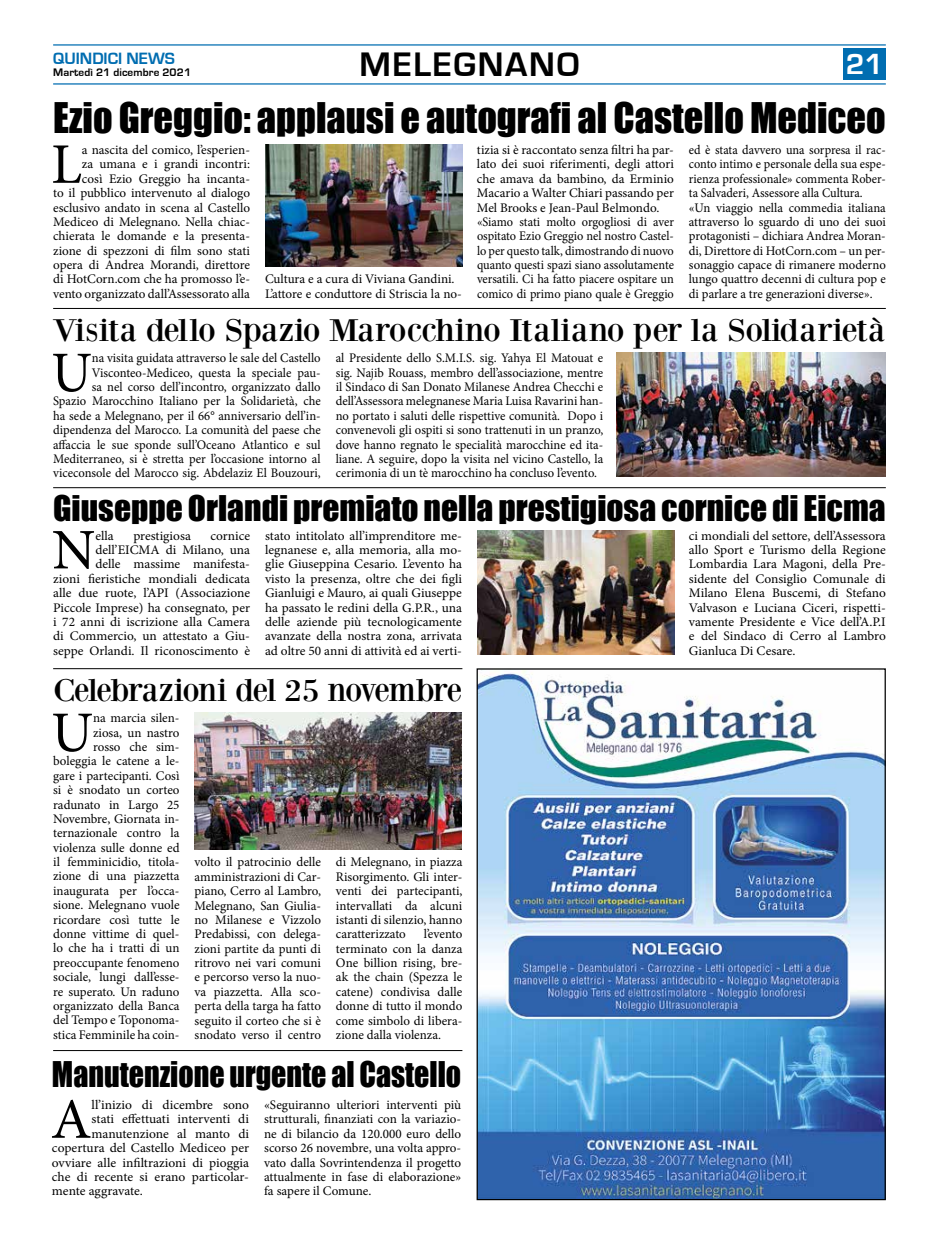
<style>
.page{position:relative;width:939px;height:1241px;background:#fff}
.page>*{position:absolute;margin:0;border:0;box-sizing:border-box;transform-origin:0 0}
.t1{font:57.38px "Minion Pro";color:#000}
.t2{font:57.38px "Minion Pro";color:#000;scale:.96 1}
.t3{font:38.75px "Impact";color:#000}
.t4{font:700 35px "Eurostile";letter-spacing:.05em;color:#000}
.t5{font:32.5px "Impact";color:#000}
.t6{font:32.5px "Bodoni XT";color:#000;scale:1.1 1}
.t7{font:32.5px "Impact";color:#000;scale:.92 1}
.t8{font:32.5px "Bodoni XT";letter-spacing:-.04em;color:#000;scale:1.07 1}
.t9{font:700 30px "Eurostile";color:#fff}
.t10{font:700 16.88px "Eurostile";color:#006db1}
.t11{font:13.12px/14.4px "Minion Pro";color:#000;text-align:justify}
.t12{font:13.12px/14.4px "Minion Pro";color:#000;text-align:right;scale:.96 1}
.t13{font:13.12px/14.4px "Minion Pro";color:#000;scale:.94 1}
.t14{font:700 11.25px "Eurostile";letter-spacing:.01em;color:#000}
</style>
<div class="page">
<div style="left:843px;top:48px;width:43px;height:32px;background:#006db1"></div>
<hr style="left:53px;top:44px;width:833px;height:2px;background:#006db1">
<hr style="left:53px;top:83px;width:833px;height:2px;background:#006db1">
<img style="left:479px;top:670px;width:405px;height:527px">
<img style="left:195px;top:712px;width:266px;height:137px">
<img style="left:265px;top:144px;width:197px;height:123px">
<img style="left:617px;top:353px;width:269px;height:124px">
<img style="left:477px;top:530px;width:197px;height:124px">
<hr style="left:53px;top:308px;width:833px;height:1px;background:#000">
<hr style="left:53px;top:487px;width:833px;height:1px;background:#000">
<hr style="left:53px;top:668px;width:409px;height:1px;background:#000">
<hr style="left:53px;top:1050px;width:409px;height:1px;background:#000">
<p class="t10" style="left:53px;top:49px;width:123px">QUINDICI NEWS</p>
<p class="t14" style="left:53px;top:66px;width:139px">Martedì 21 dicembre 2021</p>
<h3 class="t4" style="left:360px;top:46px;width:221px">MELEGNANO</h3>
<h2 class="t3" style="left:53px;top:88px;width:834px">Ezio Greggio: applausi e autografi al Castello Mediceo</h2>
<h3 class="t9" style="left:846px;top:48px;width:39px">21</h3>
<p class="t11" style="left:53px;top:143px;width:198px;text-align:right">a nascita del comico, l’esperien-<br>za umana e i grandi incontri:<br>così Ezio Greggio ha incanta-<br>to il pubblico intervenuto al dialogo esclusivo andato in scena al Castello Mediceo di Melegnano. Nella chiac&shy;chierata le domande e la presenta&shy;zione di spezzoni di film sono stati opera di Andrea Morandi, direttore di HotCorn.com che ha promosso l’e&shy;vento organizzato dall’Assessorato alla</p>
<h1 class="t1" style="left:51px;top:126px;width:32px">L</h1>
<p class="t11" style="left:265px;top:272px;width:198px">Cultura e a cura di Viviana Gandini.<br>L’attore e conduttore di Striscia la no-</p>
<p class="t11" style="left:477px;top:143px;width:198px;text-align:left">tizia si è raccontato senza filtri ha par&shy;lato dei suoi riferimenti, degli attori che amava da bambino, da Erminio Macario a Walter Chiari passando per Mel Brooks e Jean-Paul Belmondo. «Siamo stati molto orgogliosi di aver ospitato Ezio Greggio nel nostro Castel&shy;lo per questo talk, dimostrando di nuovo quanto questi spazi siano assolutamente versatili. Ci ha fatto piacere ospitare un comico di primo piano quale è Greggio</p>
<p class="t13" style="left:689px;top:143px;width:211px">ed è stata davvero una sorpresa il rac&shy;conto intimo e personale della sua espe&shy;rienza professionale» commenta Rober&shy;ta Salvaderi, Assessore alla Cultura. «Un viaggio nella commedia italiana attraverso lo sguardo di uno dei suoi protagonisti – dichiara Andrea Moran&shy;di, Direttore di HotCorn.com – un per&shy;sonaggio capace di rimanere moderno lungo quattro decenni di cultura pop e di parlare a tre generazioni diverse».</p>
<h3 class="t6" style="left:53px;top:310px;width:758px">Visita dello Spazio Marocchino Italiano per la Solidarietà</h3>
<p class="t12" style="left:53px;top:351px;width:280px">na visita guidata attraverso le sale del Castello Visconteo-Mediceo, questa la speciale pau-<br>sa nel corso dell’incontro, organizzato dallo<br>Spazio Marocchino Italiano per la Solidarietà, che ha sede a Melegnano, per il 66° anniversario dell’in&shy;dipendenza del Marocco. La comunità del paese che affaccia le sue sponde sull’Oceano Atlantico e sul Mediterraneo, si è stretta per l’occasione intorno al viceconsole del Marocco sig. Abdelaziz El Bouzouri,</p>
<p class="t12" style="left:336px;top:351px;width:280px;text-align:justify">al Presidente dello S.M.I.S. sig. Yahya El Matouat e sig. Najib Rouass, membro dell’associazione, mentre il Sindaco di San Donato Milanese Andrea Checchi e dell’Assessora melegnanese Maria Luisa Ravarini han&shy;no portato i saluti delle rispettive comunità. Dopo i convenevoli gli ospiti si sono trattenuti in un pranzo, dove hanno regnato le specialità marocchine ed ita&shy;liane. A seguire, dopo la visita nel vicino Castello, la cerimonia di un tè marocchino ha concluso l’evento.</p>
<h1 class="t2" style="left:51px;top:334px;width:44px">U</h1>
<h3 class="t5" style="left:53px;top:482px;width:834px">Giuseppe Orlandi premiato nella prestigiosa cornice di Eicma</h3>
<p class="t11" style="left:53px;top:528px;width:198px;text-align:right">cornice<br>dell’EICMA di Milano, una<br>delle massime manifesta-<br>zioni fieristiche mondiali dedicata alle due ruote, l’API (Associazione<br>Piccole Imprese) ha consegnato, per i 72 anni di iscrizione alla Camera di Commercio, un attestato a Giu&shy;seppe Orlandi. Il riconoscimento è</p>
<p class="t11" style="left:265px;top:528px;width:198px">stato intitolato all’imprenditore me&shy;legnanese e, alla memoria, alla mo&shy;glie Giuseppina Cesario. L’evento ha visto la presenza, oltre che dei figli Gianluigi e Mauro, ai quali Giuseppe ha passato le redini della G.P.R., una delle aziende più tecnologicamente avanzate della nostra zona, arrivata ad oltre 50 anni di attività ed ai verti-</p>
<p class="t11" style="left:689px;top:528px;width:198px">ci mondiali del settore, dell’Assessora allo Sport e Turismo della Regione Lombardia Lara Magoni, della Pre&shy;sidente del Consiglio Comunale di Milano Elena Buscemi, di Stefano Valvason e Luciana Ciceri, rispetti&shy;vamente Presidente e Vice dell’A.P.I e del Sindaco di Cerro al Lambro Gianluca Di Cesare.</p>
<h1 class="t1" style="left:52px;top:511px;width:45px">N</h1>
<p class="t11" style="left:95px;top:528px;width:20px">ella</p>
<p class="t11" style="left:133px;top:528px;width:59px">prestigiosa</p>
<h3 class="t8" style="left:53px;top:670px;width:384px">Celebrazioni del 25 novembre</h3>
<p class="t11" style="left:53px;top:710px;width:128px;text-align:right">na marcia silen-<br>ziosa, un nastro<br>rosso che sim&shy;boleggia le catene a le&shy;gare i partecipanti. Così si è snodato un corteo radunato in Largo 25<br>Novembre, Giornata in&shy;ternazionale contro la violenza sulle donne ed il femminicidio, titola&shy;zione di una piazzetta inaugurata per l’occa&shy;sione. Melegnano vuole ricordare così tutte le donne vittime di quel&shy;lo che ha i tratti di un preoccupante fenomeno sociale, lungi dall’esse&shy;re superato. Un raduno organizzato della Banca del Tempo e Toponoma&shy;stica Femminile ha coin-</p>
<h1 class="t1" style="left:51px;top:694px;width:43px">U</h1>
<p class="t11" style="left:195px;top:854px;width:128px">volto il patrocinio delle amministrazioni di Car&shy;piano, Cerro al Lambro, Melegnano, San Giulia&shy;no Milanese e Vizzolo Predabissi, con delega&shy;zioni partite da punti di ritrovo nei vari comuni e percorso verso la nuo&shy;va piazzetta. Alla sco&shy;perta della targa ha fatto seguito il corteo che si è snodato verso il centro</p>
<p class="t11" style="left:336px;top:854px;width:128px">di Melegnano, in piazza Risorgimento. Gli inter&shy;venti dei partecipanti, intervallati da alcuni istanti di silenzio, hanno caratterizzato</p>
<p class="t11" style="left:336px;top:926px;width:128px;text-indent:88px">l’evento terminato con la danza One billion rising, bre&shy;ak the chain (Spezza le catene) condivisa dalle donne di tutto il mondo come simbolo di libera&shy;zione dalla violenza.</p>
<h3 class="t7" style="left:52px;top:1048px;width:446px">Manutenzione urgente al Castello</h3>
<h1 class="t1" style="left:51px;top:1080px;width:42px">A</h1>
<p class="t11" style="left:92px;top:1097px;width:159px">ll’inizio di dicembre sono</p>
<p class="t11" style="left:264px;top:1097px;width:199px">«Seguiranno ulteriori interventi più strutturali, finanziati con la variazio&shy;ne di bilancio da 120.000 euro dello scorso 26 novembre, una volta appro&shy;vato dalla Sovrintendenza il progetto attualmente in fase di elaborazione» fa sapere il Comune.</p>
<p class="t11" style="left:92px;top:1111px;width:159px">stati effettuati interventi di</p>
<p class="t11" style="left:92px;top:1126px;width:159px">manutenzione al manto di</p>
<p class="t11" style="left:52px;top:1140px;width:199px">copertura del Castello Mediceo per</p>
<p class="t11" style="left:52px;top:1154px;width:199px">ovviare alle infiltrazioni di pioggia</p>
<p class="t11" style="left:52px;top:1169px;width:199px">che di recente si erano particolar-</p>
<p class="t11" style="left:52px;top:1183px;width:92px">mente aggravate.</p>
</div>
